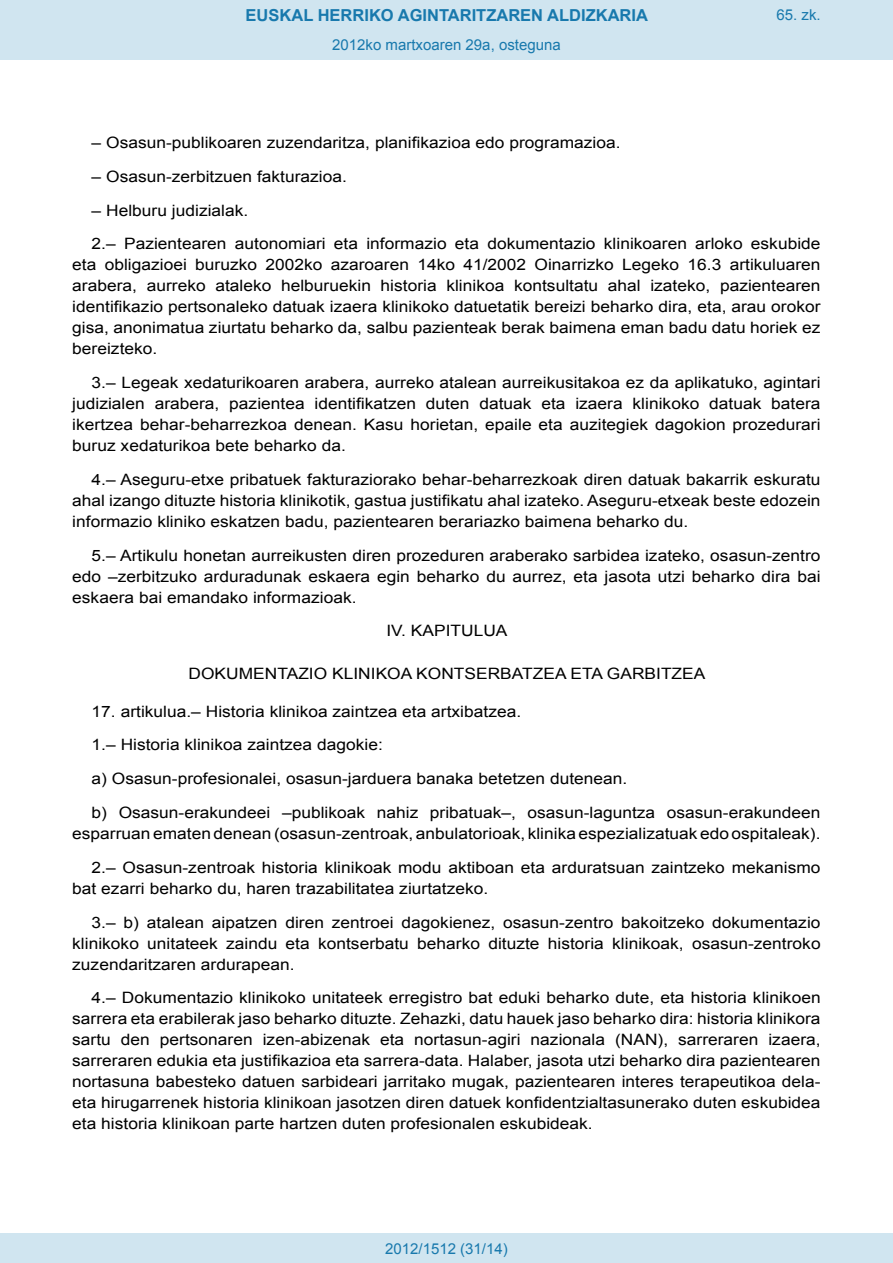
<style>
.page{position:relative;width:893px;height:1263px;background:#fff}
.page>*{position:absolute;margin:0;border:0;box-sizing:border-box;transform-origin:0 0}
.t1{font:700 16.5px "Arial";color:#1879ad}
.BOPVDetalle{font:15.6px/21px "Arial";color:#000;text-align:justify;scale:1.11 1}
.BOPVClave{font:15.6px "Arial";color:#000;scale:1.11 1}
.BOPVClaveSin{font:15.6px "Arial";color:#000;scale:1.11 1}
.Paginacion_Centro{font:15px "Arial";color:#1879ad}
</style>
<div class="page">
<div style="left:0;top:0;width:893px;height:60px;background:#d0e5f0"></div>
<div style="left:0;top:1233px;width:893px;height:30px;background:#d0e5f0"></div>
<p class="t1" style="left:246px;top:4px;width:404px">EUSKAL HERRIKO AGINTARITZAREN ALDIZKARIA</p>
<p class="Paginacion_Centro" style="left:332px;top:35px;width:230px">2012ko martxoaren 29a, osteguna</p>
<p class="Paginacion_Centro" style="left:776px;top:5px;width:46px">65. zk.</p>
<p class="BOPVDetalle" style="left:92px;top:132px;width:478px">– Osasun-publikoaren zuzendaritza, planifikazioa edo programazioa.</p>
<p class="BOPVDetalle" style="left:92px;top:166px;width:231px">– Osasun-zerbitzuen fakturazioa.</p>
<p class="BOPVDetalle" style="left:92px;top:200px;width:143px">– Helburu judizialak.</p>
<p class="BOPVDetalle" style="left:72px;top:234px;width:676px;text-indent:19px">2.– Pazientearen autonomiari eta informazio eta dokumentazio klinikoaren arloko eskubide eta obligazioei buruzko 2002ko azaroaren 14ko 41/2002 Oinarrizko Legeko 16.3 artikuluaren arabera, aurreko ataleko helburuekin historia klinikoa kontsultatu ahal izateko, pazientearen identifikazio pertsonaleko datuak izaera klinikoko datuetatik bereizi beharko dira, eta, arau orokor gisa, anonimatua ziurtatu beharko da, salbu pazienteak berak baimena eman badu datu horiek ez bereizteko.</p>
<p class="BOPVDetalle" style="left:72px;top:372px;width:676px;text-indent:19px">3.– Legeak xedaturikoaren arabera, aurreko atalean aurreikusitakoa ez da aplikatuko, agintari judizialen arabera, pazientea identifikatzen duten datuak eta izaera klinikoko datuak batera ikertzea behar-beharrezkoa denean. Kasu horietan, epaile eta auzitegiek dagokion prozedurari buruz xedaturikoa bete beharko da.</p>
<p class="BOPVDetalle" style="left:72px;top:469px;width:676px;text-indent:19px">4.– Aseguru-etxe pribatuek fakturaziorako behar-beharrezkoak diren datuak bakarrik eskuratu ahal izango dituzte historia klinikotik, gastua justifikatu ahal izateko. Aseguru-etxeak beste edozein informazio kliniko eskatzen badu, pazientearen berariazko baimena beharko du.</p>
<p class="BOPVDetalle" style="left:72px;top:545px;width:676px;text-indent:19px">5.– Artikulu honetan aurreikusten diren prozeduren araberako sarbidea izateko, osasun-zentro edo –zerbitzuko arduradunak eskaera egin beharko du aurrez, eta jasota utzi beharko dira bai eskaera bai emandako informazioak.</p>
<p class="BOPVClaveSin" style="left:386px;top:621px;width:111px">IV. KAPITULUA</p>
<p class="BOPVClave" style="left:189px;top:663px;width:467px">DOKUMENTAZIO KLINIKOA KONTSERBATZEA ETA GARBITZEA</p>
<p class="BOPVDetalle" style="left:92px;top:701px;width:388px">17. artikulua.– Historia klinikoa zaintzea eta artxibatzea.</p>
<p class="BOPVDetalle" style="left:92px;top:735px;width:264px">1.– Historia klinikoa zaintzea dagokie:</p>
<p class="BOPVDetalle" style="left:92px;top:768px;width:484px">a) Osasun-profesionalei, osasun-jarduera banaka betetzen dutenean.</p>
<p class="BOPVDetalle" style="left:72px;top:802px;width:676px;text-align:right">b) Osasun-erakundeei –publikoak nahiz pribatuak–, osasun-laguntza osasun-erakundeen esparruan ematen denean (osasun-zentroak, anbulatorioak, klinika espezializatuak edo ospitaleak).</p>
<p class="BOPVDetalle" style="left:72px;top:857px;width:676px;text-indent:19px">2.– Osasun-zentroak historia klinikoak modu aktiboan eta arduratsuan zaintzeko mekanismo bat ezarri beharko du, haren trazabilitatea ziurtatzeko.</p>
<p class="BOPVDetalle" style="left:72px;top:912px;width:676px;text-indent:19px">3.– b) atalean aipatzen diren zentroei dagokienez, osasun-zentro bakoitzeko dokumentazio klinikoko unitateek zaindu eta kontserbatu beharko dituzte historia klinikoak, osasun-zentroko zuzendaritzaren ardurapean.</p>
<p class="BOPVDetalle" style="left:72px;top:987px;width:676px;text-indent:19px">4.– Dokumentazio klinikoko unitateek erregistro bat eduki beharko dute, eta historia klinikoen sarrera eta erabilerak jaso beharko dituzte. Zehazki, datu hauek jaso beharko dira: historia klinikora sartu den pertsonaren izen-abizenak eta nortasun-agiri nazionala (NAN), sarreraren izaera, sarreraren edukia eta justifikazioa eta sarrera-data. Halaber, jasota utzi beharko dira pazientearen nortasuna babesteko datuen sarbideari jarritako mugak, pazientearen interes terapeutikoa dela&shy;eta hirugarrenek historia klinikoan jasotzen diren datuek konfidentzialtasunerako duten eskubidea eta historia klinikoan parte hartzen duten profesionalen eskubideak.</p>
<p class="Paginacion_Centro" style="left:385px;top:1238px;width:124px">2012/1512 (31/14)</p>
</div>
